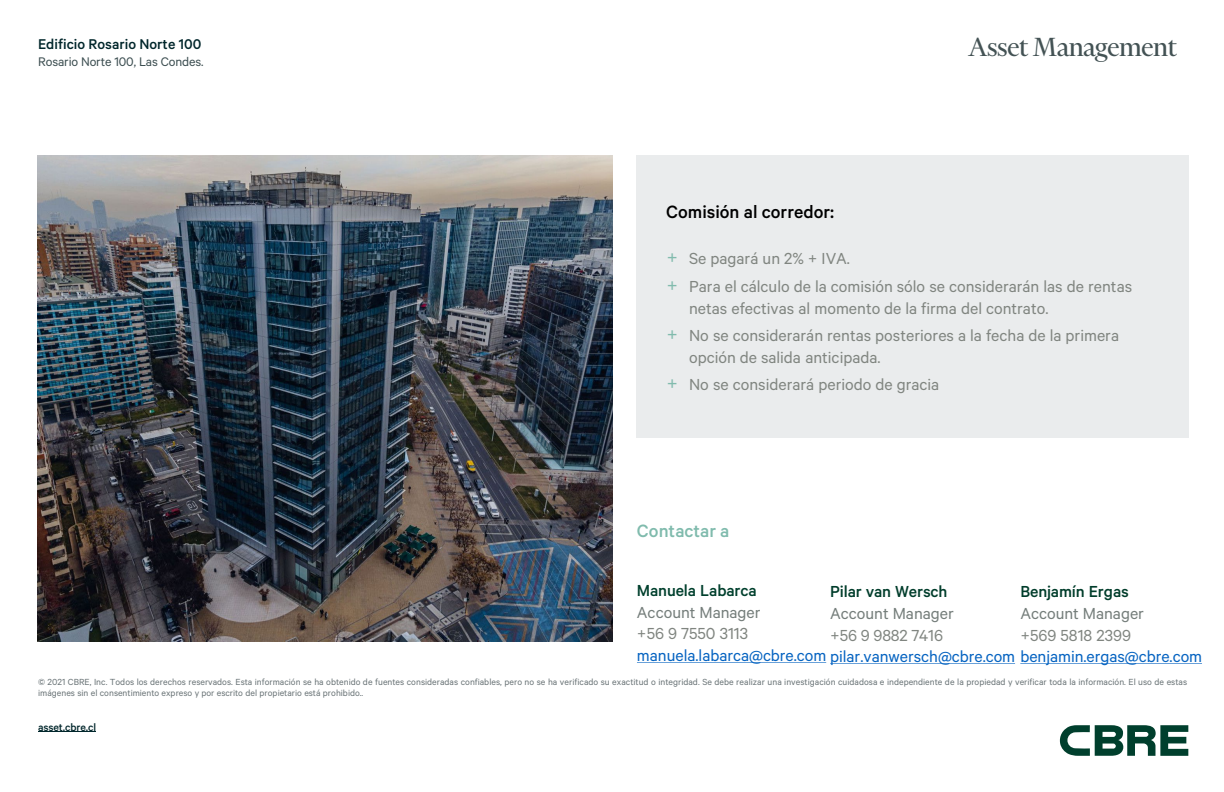
<style>
.page{position:relative;width:1224px;height:792px;background:#fff}
.page>*{position:absolute;margin:0;border:0;box-sizing:border-box;transform-origin:0 0}
.t1{font:30px "Financier Display";letter-spacing:-.01em;color:#435254}
.t2{font:500 20px "Calibre";color:#000}
.t3{font:500 20px "Calibre";color:#80bbad}
.t4{font:18px/21.6px "Calibre";color:#808580}
.t5{font:18px/22.1px "Calibre";color:#0563c1}
.t6{font:500 18px/21.7px "Calibre";letter-spacing:-.005em;color:#003d2b}
.t7{font:18px/21.7px "Calibre";color:#757e7b}
.t8{font:500 16px "Calibre";color:#00262b}
.t9{font:14px "Calibre";letter-spacing:-.01em;color:#3c4e51}
.t10{font:500 12px "Calibre";letter-spacing:-.01em;color:#00262b}
.t11{font:10px/11px "Calibre";letter-spacing:.005em;color:#697376}
.s1{font-size:21.6px;color:#81bbad}
.s2{font-weight:500;color:#00402d}
.s3{color:#757e7b}
.s4{color:#808580}
.s5{font-weight:500;color:#003d2b}
.s6{font-weight:400;color:#757e7b}
.s7{font-weight:400;color:#808580}
</style>
<div class="page">
<div style="left:636px;top:155px;width:553px;height:283px;background:#eaeced"></div>
<hr style="left:38px;top:732px;width:58px;height:1px;background:#00262b">
<svg style="left:1060px;top:725px;width:128px;height:31px"></svg>
<img style="left:38px;top:155px;width:574px;height:487px">
<svg style="left:637px;top:662px;width:565px;height:2px"></svg>
<p class="t8" style="left:38px;top:34px;width:165px">Edificio Rosario Norte 100</p>
<p class="t9" style="left:38px;top:54px;width:167px">Rosario Norte 100, Las Condes.</p>
<p class="t1" style="left:968px;top:31px;width:210px">Asset Management</p>
<p class="t2" style="left:666px;top:200px;width:170px">Comisión al corredor:</p>
<p class="t4" style="left:667px;top:247px;width:185px"><span class="s1">+</span> Se pagará un 2% + IVA.</p>
<p class="t4" style="left:689px;top:275px;width:445px;text-indent:-22px"><span class="s1">+</span> Para el cálculo de la comisión sólo se considerarán las de rentas netas efectivas al momento de la firma del contrato.</p>
<p class="t4" style="left:689px;top:324px;width:432px;text-indent:-22px"><span class="s1">+</span> No se considerarán rentas posteriores a la fecha de la primera opción de salida anticipada.</p>
<p class="t4" style="left:667px;top:373px;width:274px"><span class="s1">+</span> No se considerará periodo de gracia</p>
<p class="t3" style="left:637px;top:519px;width:94px">Contactar a</p>
<p class="t5" style="left:637px;top:579px;width:567px"><span class="s2">Manuela Labarca<br></span><span class="s3">Account Manager<br></span><span class="s4">+56 9 7550 3113<br></span>manuela.labarca@cbre.com pilar.vanwersch@cbre.com benjamin.ergas@cbre.com</p>
<p class="t7" style="left:1020px;top:580px;width:125px"><span class="s5">Benjamín Ergas<br></span>Account Manager <span class="s4">+569 5818 2399</span></p>
<p class="t6" style="left:830px;top:580px;width:125px">Pilar van Wersch<br><span class="s6">Account Manager </span><span class="s7">+56 9 9882 7416</span></p>
<p class="t11" style="left:38px;top:676px;width:1151px">© 2021 CBRE, Inc. Todos los derechos reservados. Esta información se ha obtenido de fuentes consideradas confiables, pero no se ha verificado su exactitud o integridad. Se debe realizar una investigación cuidadosa e independiente de la propiedad y verificar toda la información. El uso de estas imágenes sin el consentimiento expreso y por escrito del propietario está prohibido..</p>
<p class="t10" style="left:38px;top:720px;width:60px">asset.cbre.cl</p>
</div>
